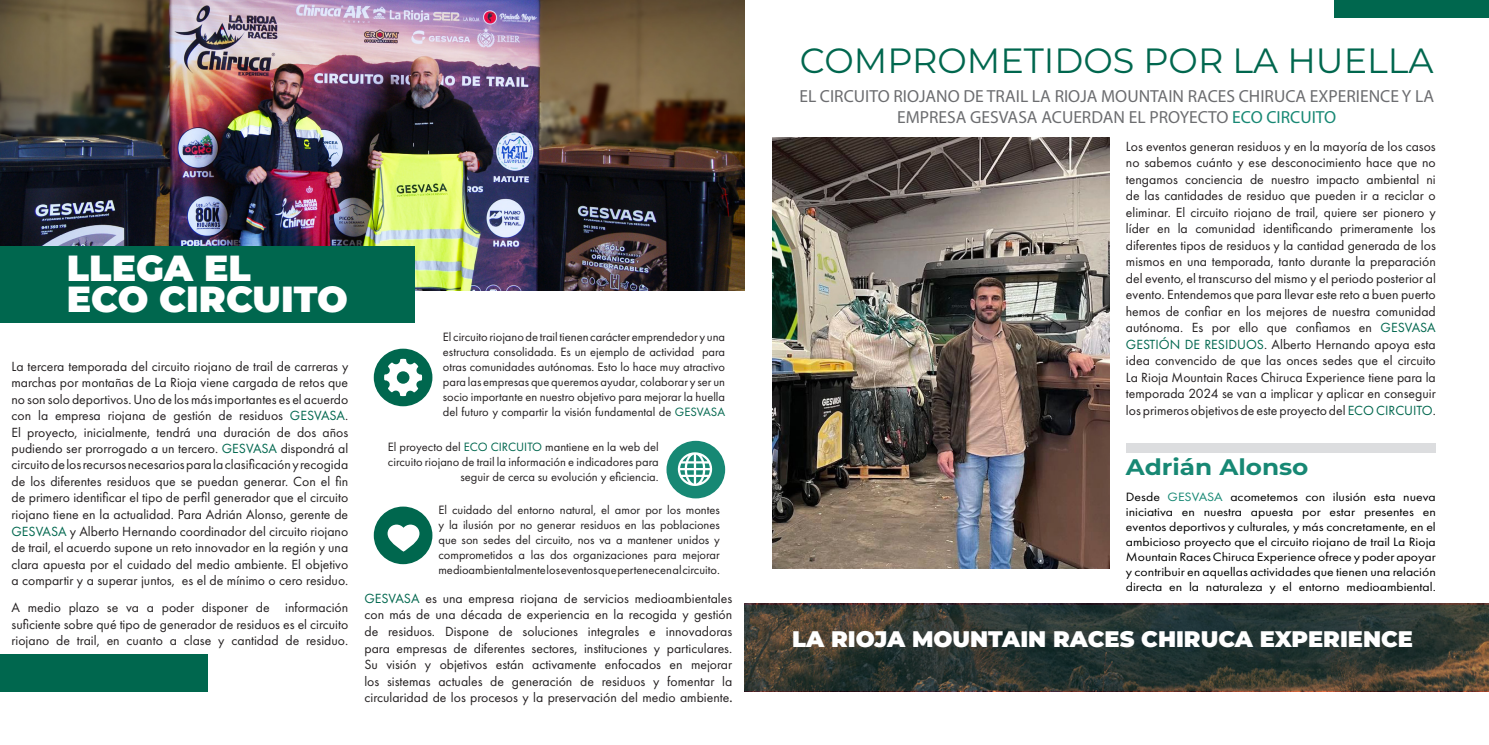
<style>
.page{position:relative;width:1489px;height:745px;background:#fff}
.page>*{position:absolute;margin:0;border:0;box-sizing:border-box;transform-origin:0 0}
.Body{font:900 36.25px "Montserrat";color:#fff}
.t1{font:35px "Montserrat";color:#00674e}
.t2{font:900 22.5px "Montserrat";color:#fff}
.Body-2{font:700 22.5px "Montserrat";color:#178874;scale:1.1 1}
.Body-3{font:17.5px/21px "Myriad Pro";color:#6c6d70;text-align:center}
.Body-4{font:13.75px/16.5px "Futura PT";color:#231f20;text-align:justify}
.Body-5{font:12.5px/15px "Futura PT";color:#231f20;text-align:justify}
.Body-6{font:12.5px/15px "Futura PT";color:#000;text-align:justify;scale:1.1 1}
.s1{color:#00674e}
.s2{font-family:"Myriad Pro"}
.s3{color:#178874}
</style>
<div class="page">
<div style="left:374px;top:348px;width:58px;height:58px;background:#00674e;border-radius:50%"></div>
<svg style="left:384px;top:358px;width:38px;height:38px"></svg>
<div style="left:666px;top:440px;width:59px;height:58px;background:#178874;border-radius:50%"></div>
<svg style="left:677px;top:452px;width:35px;height:33px"></svg>
<div style="left:374px;top:506px;width:58px;height:58px;background:#00674e;border-radius:50%"></div>
<svg style="left:387px;top:524px;width:32px;height:27px"></svg>
<img style="left:0;top:0;width:744px;height:291px">
<div style="left:0;top:246px;width:415px;height:76px;background:#00674e"></div>
<div style="left:0;top:654px;width:207px;height:37px;background:#00674e"></div>
<img style="left:772px;top:138px;width:337px;height:430px">
<div style="left:1125px;top:443px;width:310px;height:10px;background:#dcdddf"></div>
<img style="left:744px;top:603px;width:744px;height:88px">
<div style="left:1334px;top:0;width:154px;height:18px;background:#00674e"></div>
<svg style="left:744px;top:604px;width:744px;height:86px;background:#313832"></svg>
<p class="Body" style="left:67px;top:241px;width:185px">LLEGA EL</p>
<p class="Body" style="left:67px;top:271px;width:282px">ECO CIRCUITO</p>
<p class="Body-4" style="left:12px;top:357px;width:338px">La tercera temporada del circuito riojano de trail de carreras y marchas por montañas de La Rioja viene cargada de retos que no son solo deportivos. Uno de los más importantes es el acuerdo con la empresa riojana de gestión de residuos <span class="s1">GESVASA</span>.<br>El proyecto, inicialmente, tendrá una duración de dos años pudiendo ser prorrogado a un tercero. <span class="s1">GESVASA</span> dispondrá al circuito de los recursos necesarios para la clasificación y recogida de los diferentes residuos que se puedan generar. Con el fin de primero identificar el tipo de perfil generador que el circuito riojano tiene en la actualidad. Para Adrián Alonso, gerente de <span class="s1">GESVASA</span> y Alberto Hernando coordinador del circuito riojano de trail, el acuerdo supone un reto innovador en la región y una clara apuesta por el cuidado del medio ambiente. El objetivo a compartir y a superar juntos, es el de mínimo o cero residuo.</p>
<p class="Body-4" style="left:12px;top:599px;width:338px">A medio plazo se va a poder disponer de información suficiente sobre qué tipo de generador de residuos es el circuito riojano de trail, en cuanto a clase y cantidad de residuo.</p>
<p class="Body-5" style="left:443px;top:329px;width:284px">El circuito riojano de trail tienen carácter emprendedor y una estructura consolidada. Es un ejemplo de actividad para otras comunidades autónomas. Esto lo hace muy atractivo para las empresas que queremos ayudar, colaborar y ser un socio importante en nuestro objetivo para mejorar la huella del futuro y compartir la visión fundamental de <span class="s1">GESVASA</span></p>
<p class="Body-5" style="left:388px;top:439px;width:272px;text-align:right">El proyecto del <span class="s1">ECO CIRCUITO</span> mantiene en la web del circuito riojano de trail la información e indicadores para seguir de cerca su evolución y eficiencia.</p>
<p class="Body-5" style="left:438px;top:502px;width:283px">El cuidado del entorno natural, el amor por los montes y la ilusión por no generar residuos en las poblaciones que son sedes del circuito, nos va a mantener unidos y comprometidos a las dos organizaciones para mejorar medioambientalmente los eventos que pertenecen al circuito.</p>
<p class="Body-4" style="left:364px;top:589px;width:369px"><span class="s1">GESVASA</span> es una empresa riojana de servicios medioambientales con más de una década de experiencia en la recogida y gestión de residuos. Dispone de soluciones integrales e innovadoras para empresas de diferentes sectores, instituciones y particulares.<br>Su visión y objetivos están activamente enfocados en mejorar los sistemas actuales de generación de residuos y fomentar la circularidad de los procesos y la preservación del medio ambiente<span class="s2">.</span></p>
<p class="t1" style="left:800px;top:36px;width:635px">COMPROMETIDOS POR LA HUELLA</p>
<p class="Body-3" style="left:799px;top:85px;width:636px">EL CIRCUITO RIOJANO DE TRAIL LA RIOJA MOUNTAIN RACES CHIRUCA EXPERIENCE Y LA<br>EMPRESA GESVASA ACUERDAN EL PROYECTO <span class="s3">ECO CIRCUITO</span></p>
<p class="Body-4" style="left:1125px;top:138px;width:311px">Los eventos generan residuos y en la mayoría de los casos no sabemos cuánto y ese desconocimiento hace que no tengamos conciencia de nuestro impacto ambiental ni de las cantidades de residuo que pueden ir a reciclar o eliminar. El circuito riojano de trail, quiere ser pionero y líder en la comunidad identificando primeramente los diferentes tipos de residuos y la cantidad generada de los mismos en una temporada, tanto durante la preparación del evento, el transcurso del mismo y el periodo posterior al evento. Entendemos que para llevar este reto a buen puerto hemos de confiar en los mejores de nuestra comunidad autónoma. Es por ello que confiamos en <span class="s1">GESVASA GESTIÓN DE RESIDUOS</span>. Alberto Hernando apoya esta idea convencido de que las onces sedes que el circuito La Rioja Mountain Races Chiruca Experience tiene para la temporada 2024 se van a implicar y aplicar en conseguir los primeros objetivos de este proyecto del <span class="s1">ECO CIRCUITO</span>.</p>
<p class="Body-2" style="left:1125px;top:450px;width:167px">Adrián Alonso</p>
<p class="Body-6" style="left:1125px;top:488px;width:283px">Desde <span class="s3">GESVASA</span> acometemos con ilusión esta nueva iniciativa en nuestra apuesta por estar presentes en eventos deportivos y culturales, y más concretamente, en el ambicioso proyecto que el circuito riojano de trail La Rioja Mountain Races Chiruca Experience ofrece y poder apoyar y contribuir en aquellas actividades que tienen una relación directa en la naturaleza y el entorno medioambiental.</p>
<p class="t2" style="left:792px;top:621px;width:622px">LA RIOJA MOUNTAIN RACES CHIRUCA EXPERIENCE</p>
</div>
